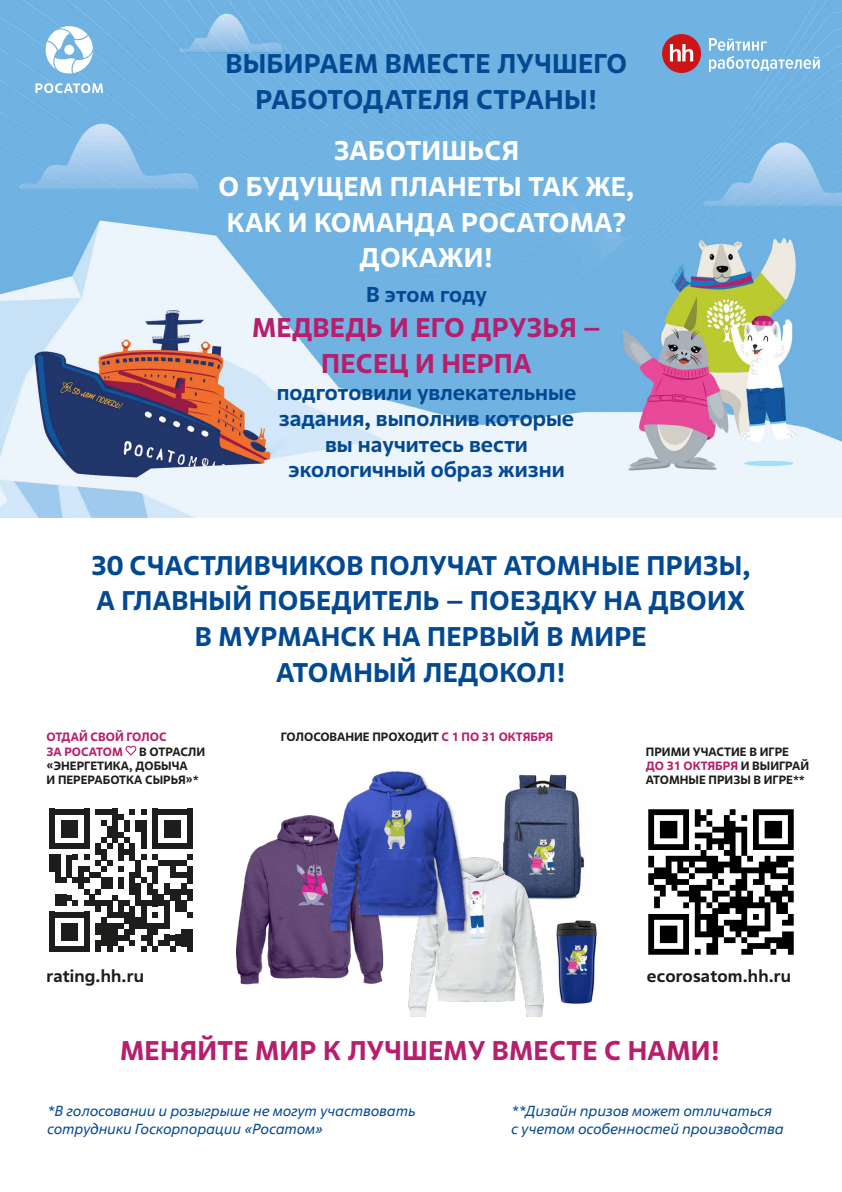
<style>
.page{position:relative;width:842px;height:1192px;background:#fff}
.page>*{position:absolute;margin:0;border:0;box-sizing:border-box;transform-origin:0 0}
.t1{font:700 27px/35.6px "Rosatom";letter-spacing:.01em;color:#034992;text-align:center}
.t2{font:700 27px/35.6px "Rosatom";letter-spacing:.01em;color:#b71e6b;text-align:center}
.t3{font:700 27px/35.6px "Rosatom";letter-spacing:.01em;color:#fff;text-align:center}
.t4{font:700 21.5px/25.8px "Rosatom";color:#034992;text-align:center}
.t5{font:700 17px "Rosatom";letter-spacing:.01em;color:#1d1d1b}
.t6{font:italic 14.5px/17.4px "Rosatom";color:#034992}
.t7{font:700 12.05px/14.4px "Rosatom";color:#1d1d1b}
.t8{font:700 12.05px/14.4px "Rosatom";color:#b71e6b}
.s1{color:#b71e6b}
</style>
<div class="page">
<img style="left:0;top:0;width:842px;height:518px">
<div style="left:662px;top:34px;width:39px;height:39px;background:#cf1417;border-radius:19px"></div>
<svg style="left:670px;top:44px;width:23px;height:17px"></svg>
<svg style="left:709px;top:38px;width:111px;height:34px;background:#8ec2e8"></svg>
<svg style="left:45px;top:26px;width:48px;height:48px"></svg>
<svg style="left:36px;top:83px;width:67px;height:10px"></svg>
<img style="left:502px;top:774px;width:83px;height:126px">
<div style="left:49px;top:809px;width:6px;height:40px;background:#1d1d1b"></div>
<div style="left:49px;top:855px;width:6px;height:17px;background:#1d1d1b"></div>
<div style="left:49px;top:912px;width:6px;height:40px;background:#1d1d1b"></div>
<div style="left:55px;top:855px;width:6px;height:28px;background:#1d1d1b"></div>
<div style="left:55px;top:895px;width:6px;height:11px;background:#1d1d1b"></div>
<div style="left:61px;top:820px;width:6px;height:17px;background:#1d1d1b"></div>
<div style="left:61px;top:895px;width:6px;height:11px;background:#1d1d1b"></div>
<div style="left:61px;top:923px;width:6px;height:17px;background:#1d1d1b"></div>
<div style="left:67px;top:820px;width:5px;height:17px;background:#1d1d1b"></div>
<div style="left:67px;top:855px;width:5px;height:22px;background:#1d1d1b"></div>
<div style="left:67px;top:923px;width:5px;height:17px;background:#1d1d1b"></div>
<div style="left:72px;top:820px;width:6px;height:17px;background:#1d1d1b"></div>
<svg style="left:72px;top:855px;width:6px;height:5px"></svg>
<svg style="left:61px;top:877px;width:17px;height:6px"></svg>
<svg style="left:67px;top:895px;width:11px;height:11px"></svg>
<div style="left:72px;top:923px;width:6px;height:17px;background:#1d1d1b"></div>
<svg style="left:55px;top:809px;width:29px;height:5px"></svg>
<svg style="left:55px;top:843px;width:29px;height:6px"></svg>
<div style="left:78px;top:866px;width:6px;height:23px;background:#1d1d1b"></div>
<svg style="left:55px;top:912px;width:29px;height:6px"></svg>
<svg style="left:55px;top:946px;width:29px;height:6px"></svg>
<div style="left:84px;top:809px;width:6px;height:40px;background:#1d1d1b"></div>
<div style="left:84px;top:912px;width:6px;height:40px;background:#1d1d1b"></div>
<div style="left:95px;top:843px;width:6px;height:12px;background:#1d1d1b"></div>
<div style="left:95px;top:900px;width:6px;height:12px;background:#1d1d1b"></div>
<div style="left:95px;top:923px;width:6px;height:12px;background:#1d1d1b"></div>
<div style="left:95px;top:940px;width:6px;height:12px;background:#1d1d1b"></div>
<svg style="left:101px;top:820px;width:6px;height:6px"></svg>
<div style="left:101px;top:849px;width:6px;height:11px;background:#1d1d1b"></div>
<div style="left:101px;top:877px;width:6px;height:12px;background:#1d1d1b"></div>
<div style="left:101px;top:918px;width:6px;height:28px;background:#1d1d1b"></div>
<svg style="left:95px;top:809px;width:17px;height:5px"></svg>
<div style="left:107px;top:826px;width:5px;height:11px;background:#1d1d1b"></div>
<svg style="left:101px;top:837px;width:11px;height:12px"></svg>
<svg style="left:84px;top:855px;width:28px;height:28px"></svg>
<div style="left:107px;top:877px;width:5px;height:12px;background:#1d1d1b"></div>
<div style="left:107px;top:900px;width:5px;height:18px;background:#1d1d1b"></div>
<div style="left:107px;top:923px;width:5px;height:29px;background:#1d1d1b"></div>
<div style="left:112px;top:809px;width:6px;height:34px;background:#1d1d1b"></div>
<svg style="left:84px;top:889px;width:34px;height:17px"></svg>
<div style="left:112px;top:923px;width:6px;height:23px;background:#1d1d1b"></div>
<svg style="left:118px;top:814px;width:6px;height:6px"></svg>
<div style="left:118px;top:843px;width:6px;height:17px;background:#1d1d1b"></div>
<svg style="left:118px;top:866px;width:6px;height:6px"></svg>
<div style="left:118px;top:877px;width:6px;height:12px;background:#1d1d1b"></div>
<div style="left:118px;top:900px;width:6px;height:18px;background:#1d1d1b"></div>
<svg style="left:112px;top:912px;width:12px;height:17px"></svg>
<svg style="left:118px;top:935px;width:6px;height:5px"></svg>
<svg style="left:118px;top:946px;width:6px;height:6px"></svg>
<div style="left:124px;top:820px;width:6px;height:12px;background:#1d1d1b"></div>
<svg style="left:118px;top:832px;width:12px;height:11px"></svg>
<svg style="left:124px;top:849px;width:6px;height:6px"></svg>
<svg style="left:124px;top:900px;width:6px;height:6px"></svg>
<div style="left:124px;top:912px;width:6px;height:11px;background:#1d1d1b"></div>
<div style="left:124px;top:929px;width:6px;height:11px;background:#1d1d1b"></div>
<svg style="left:130px;top:809px;width:5px;height:5px"></svg>
<div style="left:130px;top:843px;width:5px;height:17px;background:#1d1d1b"></div>
<div style="left:130px;top:872px;width:5px;height:23px;background:#1d1d1b"></div>
<div style="left:130px;top:906px;width:5px;height:29px;background:#1d1d1b"></div>
<svg style="left:130px;top:940px;width:5px;height:6px"></svg>
<div style="left:135px;top:820px;width:6px;height:12px;background:#1d1d1b"></div>
<div style="left:135px;top:860px;width:6px;height:17px;background:#1d1d1b"></div>
<div style="left:135px;top:883px;width:6px;height:23px;background:#1d1d1b"></div>
<div style="left:135px;top:918px;width:6px;height:11px;background:#1d1d1b"></div>
<svg style="left:141px;top:809px;width:6px;height:5px"></svg>
<div style="left:141px;top:820px;width:6px;height:29px;background:#1d1d1b"></div>
<div style="left:141px;top:900px;width:6px;height:29px;background:#1d1d1b"></div>
<div style="left:147px;top:883px;width:5px;height:12px;background:#1d1d1b"></div>
<svg style="left:147px;top:900px;width:5px;height:6px"></svg>
<div style="left:147px;top:923px;width:5px;height:23px;background:#1d1d1b"></div>
<div style="left:152px;top:809px;width:6px;height:40px;background:#1d1d1b"></div>
<div style="left:152px;top:889px;width:6px;height:17px;background:#1d1d1b"></div>
<div style="left:152px;top:923px;width:6px;height:12px;background:#1d1d1b"></div>
<div style="left:158px;top:895px;width:6px;height:11px;background:#1d1d1b"></div>
<svg style="left:152px;top:912px;width:12px;height:17px"></svg>
<svg style="left:141px;top:935px;width:23px;height:17px"></svg>
<div style="left:164px;top:820px;width:6px;height:17px;background:#1d1d1b"></div>
<div style="left:164px;top:883px;width:6px;height:12px;background:#1d1d1b"></div>
<div style="left:164px;top:900px;width:6px;height:29px;background:#1d1d1b"></div>
<div style="left:164px;top:935px;width:6px;height:11px;background:#1d1d1b"></div>
<div style="left:170px;top:820px;width:5px;height:17px;background:#1d1d1b"></div>
<div style="left:170px;top:889px;width:5px;height:11px;background:#1d1d1b"></div>
<svg style="left:170px;top:935px;width:5px;height:5px"></svg>
<svg style="left:170px;top:946px;width:5px;height:6px"></svg>
<div style="left:175px;top:820px;width:6px;height:17px;background:#1d1d1b"></div>
<div style="left:175px;top:889px;width:6px;height:23px;background:#1d1d1b"></div>
<div style="left:175px;top:935px;width:6px;height:11px;background:#1d1d1b"></div>
<svg style="left:158px;top:809px;width:29px;height:5px"></svg>
<svg style="left:158px;top:843px;width:29px;height:6px"></svg>
<div style="left:181px;top:883px;width:6px;height:12px;background:#1d1d1b"></div>
<div style="left:181px;top:900px;width:6px;height:12px;background:#1d1d1b"></div>
<div style="left:181px;top:929px;width:6px;height:17px;background:#1d1d1b"></div>
<div style="left:187px;top:809px;width:6px;height:40px;background:#1d1d1b"></div>
<svg style="left:141px;top:855px;width:52px;height:28px"></svg>
<div style="left:187px;top:866px;width:6px;height:17px;background:#1d1d1b"></div>
<div style="left:187px;top:889px;width:6px;height:11px;background:#1d1d1b"></div>
<svg style="left:187px;top:912px;width:6px;height:6px"></svg>
<div style="left:187px;top:929px;width:6px;height:23px;background:#1d1d1b"></div>
<img style="left:648px;top:809px;width:146px;height:146px">
<img style="left:236px;top:815px;width:148px;height:169px">
<img style="left:408px;top:852px;width:153px;height:165px">
<img style="left:313px;top:771px;width:169px;height:165px">
<img style="left:550px;top:921px;width:47px;height:82px">
<svg style="left:125px;top:746px;width:11px;height:10px"></svg>
<p class="t1" style="left:225px;top:45px;width:403px">ВЫБИРАЕМ ВМЕСТЕ ЛУЧШЕГО<br>РАБОТОДАТЕЛЯ СТРАНЫ!</p>
<p class="t3" style="left:219px;top:133px;width:417px">ЗАБОТИШЬСЯ<br>О БУДУЩЕМ ПЛАНЕТЫ ТАК ЖЕ,<br>КАК И КОМАНДА РОСАТОМА?<br>ДОКАЖИ!</p>
<p class="t4" style="left:366px;top:281px;width:122px">В этом году</p>
<p class="t2" style="left:252px;top:309px;width:350px">МЕДВЕДЬ И ЕГО ДРУЗЬЯ –<br>ПЕСЕЦ И НЕРПА</p>
<p class="t4" style="left:277px;top:379px;width:301px">подготовили увлекательные задания, выполнив которые вы научитесь вести экологичный образ жизни</p>
<p class="t1" style="left:91px;top:547px;width:661px">30 СЧАСТЛИВЧИКОВ ПОЛУЧАТ АТОМНЫЕ ПРИЗЫ,<br>А ГЛАВНЫЙ ПОБЕДИТЕЛЬ – ПОЕЗДКУ НА ДВОИХ<br>В МУРМАНСК НА ПЕРВЫЙ В МИРЕ<br>АТОМНЫЙ ЛЕДОКОЛ!</p>
<p class="t8" style="left:47px;top:729px;width:122px">ОТДАЙ СВОЙ ГОЛОС<br>ЗА РОСАТОМ</p>
<p class="t7" style="left:46px;top:744px;width:160px;text-indent:93px">В ОТРАСЛИ «ЭНЕРГЕТИКА, ДОБЫЧА<br>И ПЕРЕРАБОТКА СЫРЬЯ»*</p>
<p class="t7" style="left:281px;top:729px;width:274px">ГОЛОСОВАНИЕ ПРОХОДИТ <span class="s1">С 1 ПО 31 ОКТЯБРЯ</span></p>
<p class="t7" style="left:646px;top:744px;width:165px">ПРИМИ УЧАСТИЕ В ИГРЕ<br><span class="s1">ДО 31 ОКТЯБРЯ</span> И ВЫИГРАЙ<br>АТОМНЫЕ ПРИЗЫ В ИГРЕ**</p>
<p class="t5" style="left:46px;top:965px;width:99px">rating.hh.ru</p>
<p class="t5" style="left:647px;top:965px;width:146px">ecorosatom.hh.ru</p>
<p class="t2" style="left:120px;top:1032px;width:602px">МЕНЯЙТЕ МИР К ЛУЧШЕМУ ВМЕСТЕ С НАМИ!</p>
<p class="t6" style="left:46px;top:1102px;width:370px">*В голосовании и розыгрыше не могут участвовать сотрудники Госкорпорации «Росатом»</p>
<p class="t6" style="left:510px;top:1102px;width:274px">**Дизайн призов может отличаться<br>с учетом особенностей производства</p>
</div>
